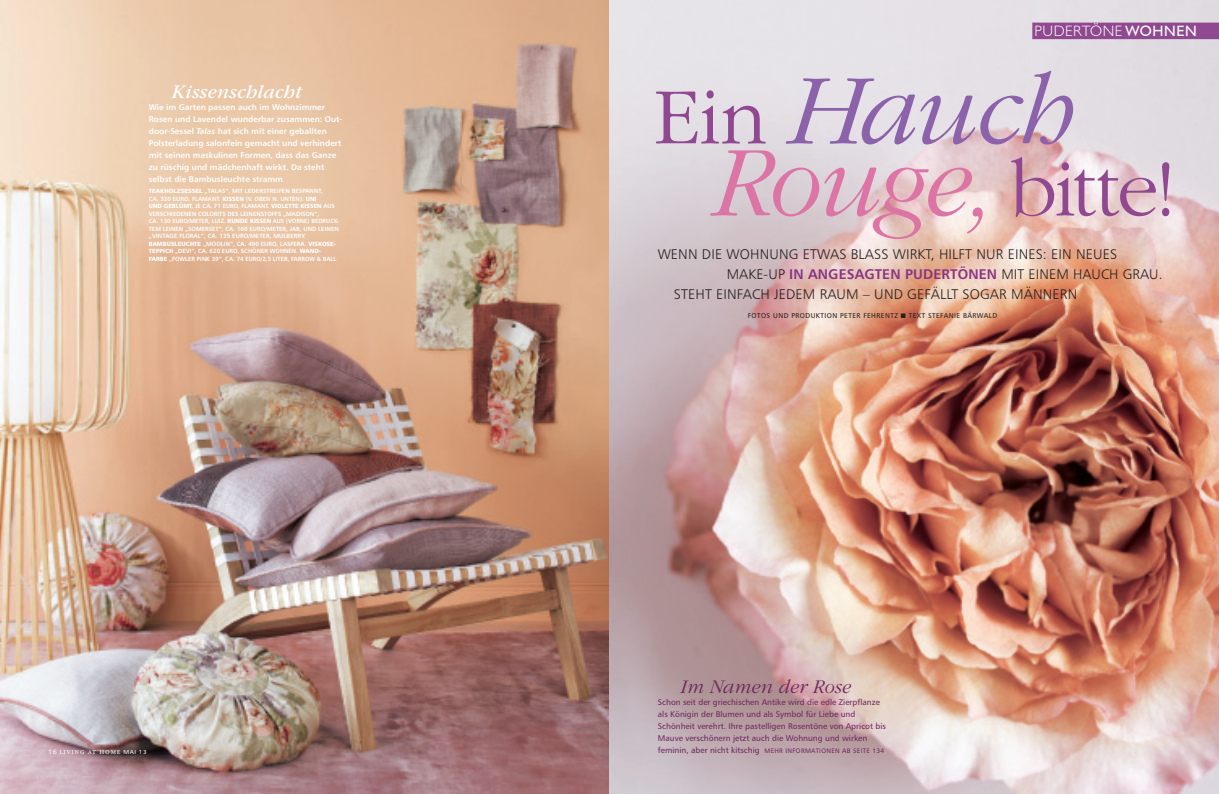
<style>
.page{position:relative;width:1219px;height:794px;background:#fff}
.page>*{position:absolute;margin:0;border:0;box-sizing:border-box;transform-origin:0 0}
.t1{font:italic 300 104px "Garamond LT";letter-spacing:-.035em;color:#dc75a6}
.t2{font:italic 300 104px "Garamond LT";letter-spacing:-.035em;color:#8c62aa}
.t3{font:italic 300 20px "Garamond LT";letter-spacing:.01em;color:#6f285d}
.t4{font:italic 20px "Garamond LT";letter-spacing:.01em;color:#fff}
.t5{font:300 15px "Humanist 521 BT";letter-spacing:.03em;color:#fff}
.t6{font:14px "Humanist 777 BT Light B";letter-spacing:.01em;color:#231f20}
.t7{font:9px "Adobe Garamond Regular SC";letter-spacing:.1em;color:#fff;scale:.9 1}
.t8{font:8.3px/12px "Humanist 777 BT Bold B";color:#fff}
.t9{font:8.3px/12px "Humanist 777 BT Roman B";color:#6f285d}
.t10{font:7px "Humanist 777 BT Roman B";letter-spacing:.06em;color:#231f20}
.t11{font:6.5px "Humanist 777 BT Roman B";letter-spacing:.05em;color:#6f285d}
.t12{font:6px/7.5px "Humanist 777 BT Bold B";color:#fff}
.s1{font-family:"Humanist 777 BT Bold Italic B"}
.s2{font-family:"Humanist 777 BT Black B"}
.s3{font-family:"Humanist 777 BT Roman B";font-size:6.3px}
.s4{font-family:"Humanist 777 BT Roman B";font-size:5.7px}
.s5{font-weight:400}
.s6{font-style:normal;font-size:83px;color:#904990}
.s7{font-family:"Humanist 777 BT Bold B";color:#873486}
.s8{font-size:8.3px}
</style>
<div class="page">
<img style="left:0;top:0;width:1219px;height:794px">
<div style="left:1032px;top:23px;width:187px;height:16px;background:#904990"></div>
<p class="t4" style="left:172px;top:81px;width:132px">Kissenschlacht</p>
<p class="t8" style="left:149px;top:100px;width:195px">WIE IM GARTEN PASSEN AUCH IM WOHNZIMMER ROSEN UND LAVENDEL WUNDERBAR ZUSAMMEN: OUT-DOOR-SESSEL <span class="s1">Talas</span> HAT SICH MIT EINER GEBALLTEN POLSTERLADUNG SALONFEIN GEMACHT UND VERHINDERT MIT SEINEN MASKULINEN FORMEN, DASS DAS GANZE ZU RÜSCHIG UND MÄDCHENHAFT WIRKT. DA STEHT SELBST DIE BAMBUSLEUCHTE STRAMM</p>
<p class="t12" style="left:149px;top:187px;width:188px"><span class="s2">TEAKHOLZSESSEL</span> „TALAS“, MIT LEDERSTREIFEN BESPANNT,<br>CA. 320 EURO, FLAMANT. <span class="s2">KISSEN</span> (V. OBEN N. UNTEN): <span class="s2">UNI<br>UND GEBLÜMT,</span> JE CA. 71 EURO, FLAMANT. <span class="s2">VIOLETTE KISSEN</span> AUS VERSCHIEDENEN COLO</p>
<p class="t12" style="left:149px;top:210px;width:192px;text-indent:65px">RITS DES LEINENSTOFFS „MADISON“,<br>CA. 130 EURO/METER, LUIZ. <span class="s2">RUNDE KISSEN</span> AUS (VORNE) BEDRUCK-TEM LEINEN „SOMERSET“, CA. 160 EURO/METER, JAB, UND LEINEN „VINTAGE FLO RAL“, CA. 135 EURO/METER, MULB ERRY.<br><span class="s2">BAMBUSLEUCHTE</span> „MOOL</p>
<p class="t12" style="left:149px;top:240px;width:189px;text-indent:75px">IN“, CA. 490 EURO, LASFERA. <span class="s2">VISKOSE-<br>TEPPICH</span> „DEVI“, CA. 620 EURO, SCHÖNER WOHNEN. <span class="s2">WAND-<br>FARBE</span> „FOWL</p>
<p class="t12" style="left:188px;top:255px;width:147px">ER PINK 39“, CA. 74 EURO/2,5 LITER, FARROW &amp; BALL</p>
<p class="t7" style="left:48px;top:746px;width:111px"><span class="s3">16</span> living at home <span class="s4">Mai 13</span></p>
<p class="t5" style="left:1034px;top:22px;width:164px">PUDERTÖNE <span class="s5">WOHNEN</span></p>
<p class="t2" style="left:654px;top:56px;width:425px"><span class="s6">Ein</span> Hauch</p>
<p class="t1" style="left:712px;top:128px;width:464px">Rouge, <span class="s6">bitte!</span></p>
<p class="t6" style="left:658px;top:245px;width:461px">WENN DIE WOHNUNG ETWAS BLASS WIRKT, HILFT NUR EINES: EIN NEUES</p>
<p class="t6" style="left:727px;top:265px;width:438px">MAKE-UP <span class="s7">IN ANGESAGTEN PUDERTÖNEN</span> MIT EINEM HAUCH GRAU.</p>
<p class="t6" style="left:674px;top:285px;width:405px">STEHT EINFACH JEDEM RAUM – UND GEFÄLLT SOGAR MÄNNERN</p>
<p class="t10" style="left:748px;top:311px;width:251px">Fotos und Produktion peter fehrentz ■ text stefanie Bärwald</p>
<p class="t3" style="left:681px;top:676px;width:172px">Im Namen der Rose</p>
<p class="t9" style="left:658px;top:696px;width:230px">Schon seit der griechischen Antike wird die edle Zierpflanze als Königin der Blumen und als Symbol für Liebe und Schönheit verehrt. I hre pastelligen Rosentöne von Apricot bis Mauve verschönern jetzt auch die Wohnung und wirken</p>
<p class="t11" style="left:658px;top:746px;width:228px"><span class="s8">feminin, aber nicht kitschig</span> m ehr informationen ab seite 134</p>
</div>
